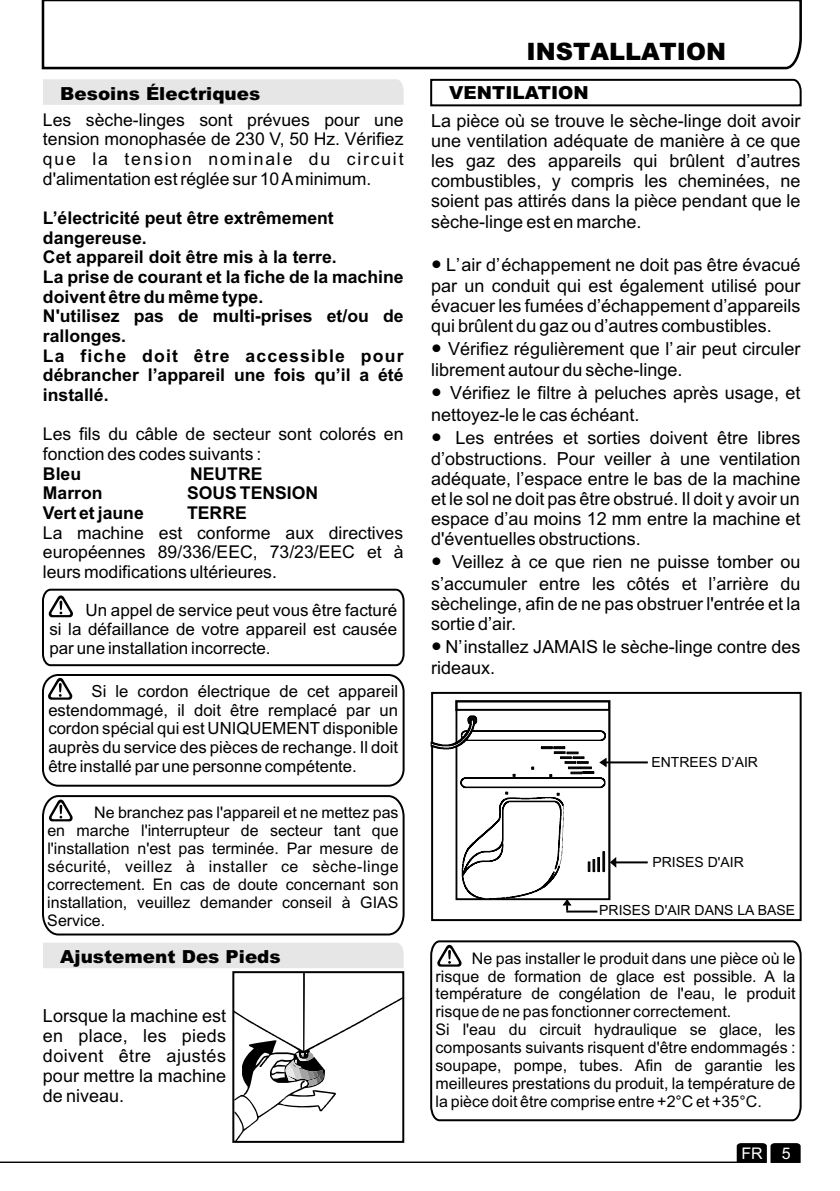
<style>
.page{position:relative;width:840px;height:1191px;background:#fff}
.page>*{position:absolute;margin:0;border:0;box-sizing:border-box;transform-origin:0 0}
.t1{font:900 24px "Arial";color:#000}
.t2{font:18px/20.4px "Arial";color:#000;text-align:justify}
.t3{font:900 18px "Arial";color:#000}
.t4{font:17.6px/19.6px "Arial";color:#000;text-align:justify}
.t5{font:700 17.6px/19.6px "Arial";color:#000}
.t6{font:17px/19px "Arial";color:#000;text-align:justify}
.t7{font:16.8px/18.6px "Arial";color:#000;text-align:justify}
.t8{font:16px/17.8px "Arial";color:#000;text-align:justify}
.t9{font:16px "Arial";color:#fff}
.t10{font:14px "Arial";color:#000}
.s1{font-family:"Arial Unicode MS"}
</style>
<div class="page">
<svg style="left:41px;top:0;width:761px;height:70px"></svg>
<div style="left:43px;top:79px;width:360px;height:26px;background:#e6e6e6"></div>
<svg style="left:48px;top:678px;width:24px;height:21px"></svg>
<div style="left:42px;top:674px;width:362px;height:112px;border:2px solid #000;border-radius:16px"></div>
<svg style="left:42px;top:588px;width:363px;height:79px"></svg>
<svg style="left:43px;top:943px;width:362px;height:199px"></svg>
<svg style="left:430px;top:78px;width:372px;height:29px"></svg>
<svg style="left:42px;top:795px;width:363px;height:141px"></svg>
<svg style="left:430px;top:940px;width:372px;height:182px"></svg>
<hr style="left:615px;top:861px;width:32px;height:2px;background:#000">
<hr style="left:566px;top:910px;width:31px;height:2px;background:#000">
<div style="left:431px;top:692px;width:370px;height:229px;border:2px solid #000"></div>
<hr style="left:605px;top:761px;width:42px;height:2px;background:#000">
<svg style="left:430px;top:700px;width:186px;height:210px"></svg>
<hr style="left:0;top:1161px;width:737px;height:2px;background:#000">
<svg style="left:736px;top:1143px;width:64px;height:20px"></svg>
<p class="t3" style="left:60px;top:87px;width:201px">Besoins Électriques</p>
<p class="t4" style="left:43px;top:111px;width:362px">Les sèche-linges sont prévues pour une tension monophasée de 230 V, 50 Hz. Vérifiez que la tension nominale du circuit d'alimentation est réglée sur 10 Aminimum.</p>
<p class="t5" style="left:43px;top:210px;width:362px">L’électricité peut être extrêmement dangereuse.<br>Cet appareil doit être mis à la terre.<br>La prise de courant et la fiche de la machine doivent être du même type.<br>N'utilisez pas de multi-prises et/ou de rallonges.<br>La fiche doit être accessible pour débrancher l’appareil une fois qu’il a été installé.</p>
<p class="t4" style="left:43px;top:426px;width:362px">Les fils du câble de secteur sont colorés en fonction des codes suivants :</p>
<p class="t5" style="left:43px;top:465px;width:40px">Bleu</p>
<p class="t5" style="left:190px;top:465px;width:74px">NEUTRE</p>
<p class="t5" style="left:43px;top:485px;width:61px">Marron</p>
<p class="t5" style="left:187px;top:485px;width:133px">SOUS TENSION</p>
<p class="t5" style="left:43px;top:504px;width:102px">Vert et jaune</p>
<p class="t5" style="left:187px;top:504px;width:61px">TERRE</p>
<p class="t4" style="left:43px;top:524px;width:362px">La machine est conforme aux directives européennes 89/336/EEC, 73/23/EEC et à leurs modifications ultérieures.</p>
<p class="t6" style="left:49px;top:602px;width:349px;text-indent:36px">Un appel de service peut vous être facturé si la défaillance de votre appareil est causée par une installation incorrecte.</p>
<p class="t7" style="left:48px;top:683px;width:351px;text-indent:43px">Si le cordon électrique de cet appareil estendommagé, il doit être remplacé par un cordon spécial qui est UNIQUEMENT disponible auprès du service des pièces de rechange. Il doit être installé par une personne compétente.</p>
<p class="t8" style="left:47px;top:805px;width:352px;text-indent:47px">Ne branchez pas l'appareil et ne mettez pas en marche l'interrupteur de secteur tant que l'installation n'est pas terminée. Par mesure de sécurité, veillez à installer ce sèche-linge correctement. En cas de doute concernant son installation, veuillez demander conseil à GIAS Service.</p>
<p class="t3" style="left:60px;top:949px;width:222px">Ajustement Des Pieds</p>
<p class="t2" style="left:43px;top:1007px;width:184px">Lorsque la machine est en place, les pieds doivent être ajustés pour mettre la machine de niveau.</p>
<h1 class="t1" style="left:526px;top:43px;width:201px">INSTALLATION</h1>
<p class="t3" style="left:449px;top:86px;width:141px">VENTILATION</p>
<p class="t2" style="left:431px;top:112px;width:371px">La pièce où se trouve le sèche-linge doit avoir une ventilation adéquate de manière à ce que les gaz des appareils qui brûlent d’autres combustibles, y compris les cheminées, ne soient pas attirés dans la pièce pendant que le sèche-linge est en marche.</p>
<p class="t2" style="left:431px;top:256px;width:371px"><span class="s1">●</span> L’air d’échappement ne doit pas être évacué par un conduit qui est également utilisé pour évacuer les fumées d’échappement d’appareils qui brûlent du gaz ou d’autres combustibles.</p>
<p class="t2" style="left:431px;top:340px;width:371px;line-height:21.2px"><span class="s1">●</span> Vérifiez régulièrement que l’ air peut circuler librement autour du sèche-linge.</p>
<p class="t2" style="left:431px;top:384px;width:371px;line-height:21.2px"><span class="s1">●</span> Vérifiez le filtre à peluches après usage, et nettoyez-le le cas échéant.</p>
<p class="t2" style="left:431px;top:429px;width:371px"><span class="s1">●</span> Les entrées et sorties doivent être libres d’obstructions. Pour veiller à une ventilation adéquate, l’espace entre le bas de la machine et le sol ne doit pas être obstrué. Il doit y avoir un espace d’au moins 12 mm entre la machine et d'éventuelles obstructions.</p>
<p class="t2" style="left:431px;top:553px;width:371px"><span class="s1">●</span> Veillez à ce que rien ne puisse tomber ou s’accumuler entre les côtés et l’arrière du sèchelinge, afin de ne pas obstruer l'entrée et la sortie d’air.</p>
<p class="t2" style="left:431px;top:637px;width:371px;line-height:21.2px"><span class="s1">●</span> N’installez JAMAIS le sèche-linge contre des rideaux.</p>
<p class="t10" style="left:651px;top:757px;width:108px">ENTREES D’AIR</p>
<p class="t10" style="left:652px;top:857px;width:93px">PRISES D'AIR</p>
<p class="t10" style="left:599px;top:904px;width:197px">PRISES D'AIR DANS LA BASE</p>
<p class="t8" style="left:435px;top:950px;width:361px;text-align:left;text-indent:36px">Ne pas installer le produit dans une pièce où le risque de formation de glace est possible. A la température de congélation de l'eau, le produit risque de ne pas fonctionner correctement.<br>Si l'eau du circuit hydraulique se glace, les composants suivants risquent d'être endommagés : soupape, pompe, tubes. Afin de garantie les meilleures prestations du produit, la température de la pièce doit être comprise entre +2°C et +35°C.</p>
<p class="t9" style="left:741px;top:1147px;width:51px">FR 5</p>
</div>
